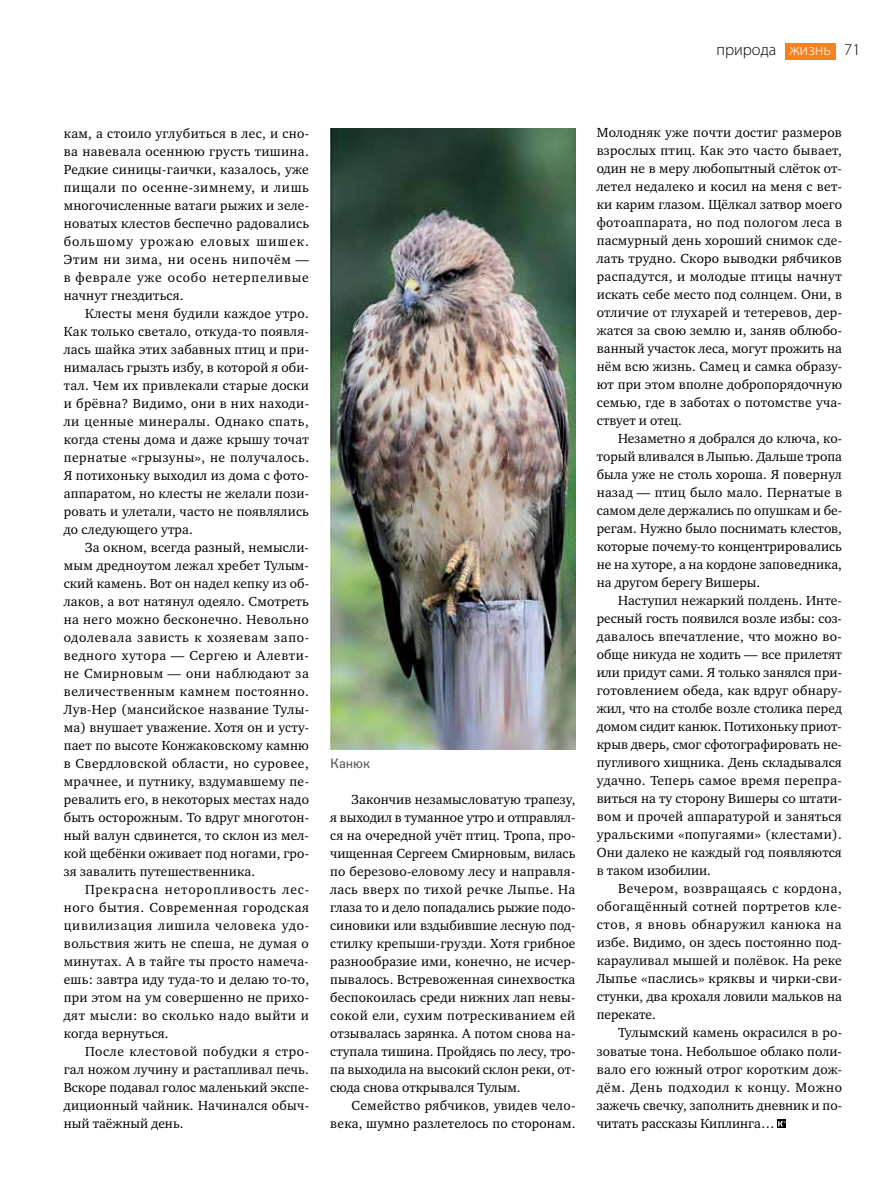
<style>
.page{position:relative;width:893px;height:1191px;background:#fff}
.page>*{position:absolute;margin:0;border:0;box-sizing:border-box;transform-origin:0 0}
.t1{font:300 16.5px "Myriad Pro";color:#fff}
.t2{font:300 16.5px "Myriad Pro";color:#000}
.t3{font:13.5px/18px "Charter ITC";letter-spacing:.01em;color:#000;text-align:justify}
.t4{font:13.5px "Yanus";color:#58595b}
.s1{color:#000}
</style>
<div class="page">
<div style="left:785px;top:43px;width:50px;height:16px;background:#f58220"></div>
<svg style="left:778px;top:1119px;width:8px;height:9px"></svg>
<svg style="left:778px;top:1121px;width:8px;height:5px"></svg>
<img style="left:330px;top:128px;width:245px;height:622px">
<p class="t2" style="left:716px;top:40px;width:61px">природа</p>
<p class="t1" style="left:789px;top:40px;width:73px">жизнь <span class="s1">71</span></p>
<p class="t3" style="left:64px;top:124px;width:247px">кам, а стоило углубиться в лес, и сно&shy;ва навевала осеннюю грусть тишина.<br>Редкие синицы-гаички, казалось, уже пищали по осенне-зимнему, и лишь многочисленные ватаги рыжих и зеле&shy;новатых клестов беспечно радовались большому урожаю еловых шишек.<br>Этим ни зима, ни осень нипочём — в феврале уже особо нетерпеливые начнут гнездиться.</p>
<p class="t3" style="left:64px;top:304px;width:247px;text-indent:21px">Клесты меня будили каждое утро.<br>Как только светало, откуда-то появля&shy;лась шайка этих забавных птиц и при&shy;нималась грызть избу, в которой я оби&shy;тал. Чем их привлекали старые доски и брёвна? Видимо, они в них находи&shy;ли ценные минералы. Однако спать, когда стены дома и даже крышу точат пернатые «грызуны», не получалось.<br>Я потихоньку выходил из дома с фото&shy;аппаратом, но клесты не желали пози&shy;ровать и улетали, часто не появлялись до следующего утра.</p>
<p class="t3" style="left:64px;top:538px;width:247px;text-indent:21px">За окном, всегда разный, немысли&shy;мым дредноутом лежал хребет Тулым&shy;ский камень. Вот он надел кепку из об&shy;лаков, а вот натянул одеяло. Смотреть на него можно бесконечно. Невольно одолевала зависть к хозяевам запо&shy;ведного хутора — Сергею и Алевти&shy;не Смирновым — они наблюдают за величественным камнем постоянно.<br>Лув-Нер (мансийское название Тулы&shy;ма) внушает уважение. Хотя он и усту&shy;пает по высоте Конжаковскому камню в Свердловской области, но суровее, мрачнее, и путнику, вздумавшему пе&shy;ревалить его, в некоторых местах надо быть осторожным. То вдруг многотон&shy;ный валун сдвинется, то склон из мел&shy;кой щебёнки оживает под ногами, гро&shy;зя завалить путешественника.</p>
<p class="t3" style="left:64px;top:880px;width:247px;text-indent:21px">Прекрасна неторопливость лес&shy;ного бытия. Современная городская цивилизация лишила человека удо&shy;вольствия жить не спеша, не думая о минутах. А в тайге ты просто намеча&shy;ешь: завтра иду туда-то и делаю то-то, при этом на ум совершенно не прихо&shy;дят мысли: во сколько надо выйти и когда вернуться.</p>
<p class="t3" style="left:64px;top:1042px;width:247px;text-indent:21px">После клестовой побудки я стро&shy;гал ножом лучину и растапливал печь.<br>Вскоре подавал голос маленький экспе&shy;диционный чайник. Начинался обыч&shy;ный таёжный день.</p>
<p class="t4" style="left:330px;top:755px;width:41px">Канюк</p>
<p class="t3" style="left:330px;top:790px;width:247px;text-indent:21px">Закончив незамысловатую трапезу, я выходил в туманное утро и отправлял&shy;ся на очередной учёт птиц. Тропа, про&shy;чищенная Сергеем Смирновым, вилась по березово-еловому лесу и направля&shy;лась вверх по тихой речке Лыпье. На глаза то и дело попадались рыжие подо&shy;синовики или вздыбившие лесную под&shy;стилку крепыши-грузди. Хотя грибное разнообразие ими, конечно, не исчер&shy;пывалось. Встревоженная синехвостка беспокоилась среди нижних лап невы&shy;сокой ели, сухим потрескиванием ей отзывалась зарянка. А потом снова на&shy;ступала тишина. Пройдясь по лесу, тро&shy;па выходила на высокий склон реки, от&shy;сюда снова открывался Тулым.</p>
<p class="t3" style="left:330px;top:1096px;width:247px;text-align:right">Семейство рябчиков, увидев чело&shy;века, шумно разлетелось по сторонам.</p>
<p class="t3" style="left:597px;top:124px;width:247px">Молодняк уже почти достиг размеров взрослых птиц. Как это часто бывает, один не в меру любопытный слёток от&shy;летел недалеко и косил на меня с вет&shy;ки карим глазом. Щёлкал затвор моего фотоаппарата, но под пологом леса в пасмурный день хороший снимок сде&shy;лать трудно. Скоро выводки рябчиков распадутся, и молодые птицы начнут искать себе место под солнцем. Они, в отличие от глухарей и тетеревов, дер&shy;жатся за свою землю и, заняв облюбо&shy;ванный участок леса, могут прожить на нём всю жизнь. Самец и самка образу&shy;ют при этом вполне добропорядочную семью, где в заботах о потомстве уча&shy;ствует и отец.</p>
<p class="t3" style="left:597px;top:430px;width:247px;text-indent:21px">Незаметно я добрался до ключа, ко&shy;торый вливался в Лыпью. Дальше тропа была уже не столь хороша. Я повернул назад — птиц было мало. Пернатые в самом деле держались по опушкам и бе&shy;регам. Нужно было поснимать клестов, которые почему-то концентрировались не на хуторе, а на кордоне заповедника, на другом берегу Вишеры.</p>
<p class="t3" style="left:597px;top:592px;width:247px;text-indent:21px">Наступил нежаркий полдень. Инте&shy;ресный гость появился возле избы: соз&shy;давалось впечатление, что можно во&shy;обще никуда не ходить — все прилетят или придут сами. Я только занялся при&shy;готовлением обеда, как вдруг обнару&shy;жил, что на столбе возле столика перед домом сидит канюк. Потихоньку приот&shy;крыв дверь, смог сфотографировать не&shy;пугливого хищника. День складывался удачно. Теперь самое время перепра&shy;виться на ту сторону Вишеры со штати&shy;вом и прочей аппаратурой и заняться уральскими «попугаями» (клестами).<br>Они далеко не каждый год появляются в таком изобилии.</p>
<p class="t3" style="left:597px;top:880px;width:247px;text-indent:21px">Вечером, возвращаясь с кордона, обогащённый сотней портретов кле&shy;стов, я вновь обнаружил канюка на избе. Видимо, он здесь постоянно под&shy;карауливал мышей и полёвок. На реке Лыпье «паслись» кряквы и чирки-сви&shy;стунки, два крохаля ловили мальков на перекате.</p>
<p class="t3" style="left:597px;top:1023px;width:247px;text-indent:21px">Тулымский камень окрасился в ро&shy;зоватые тона. Небольшое облако поли&shy;вало его южный отрог коротким дож&shy;дём. День подходил к концу. Можно зажечь свечку, заполнить дневник и по&shy;читать рассказы Киплинга…</p>
</div>
